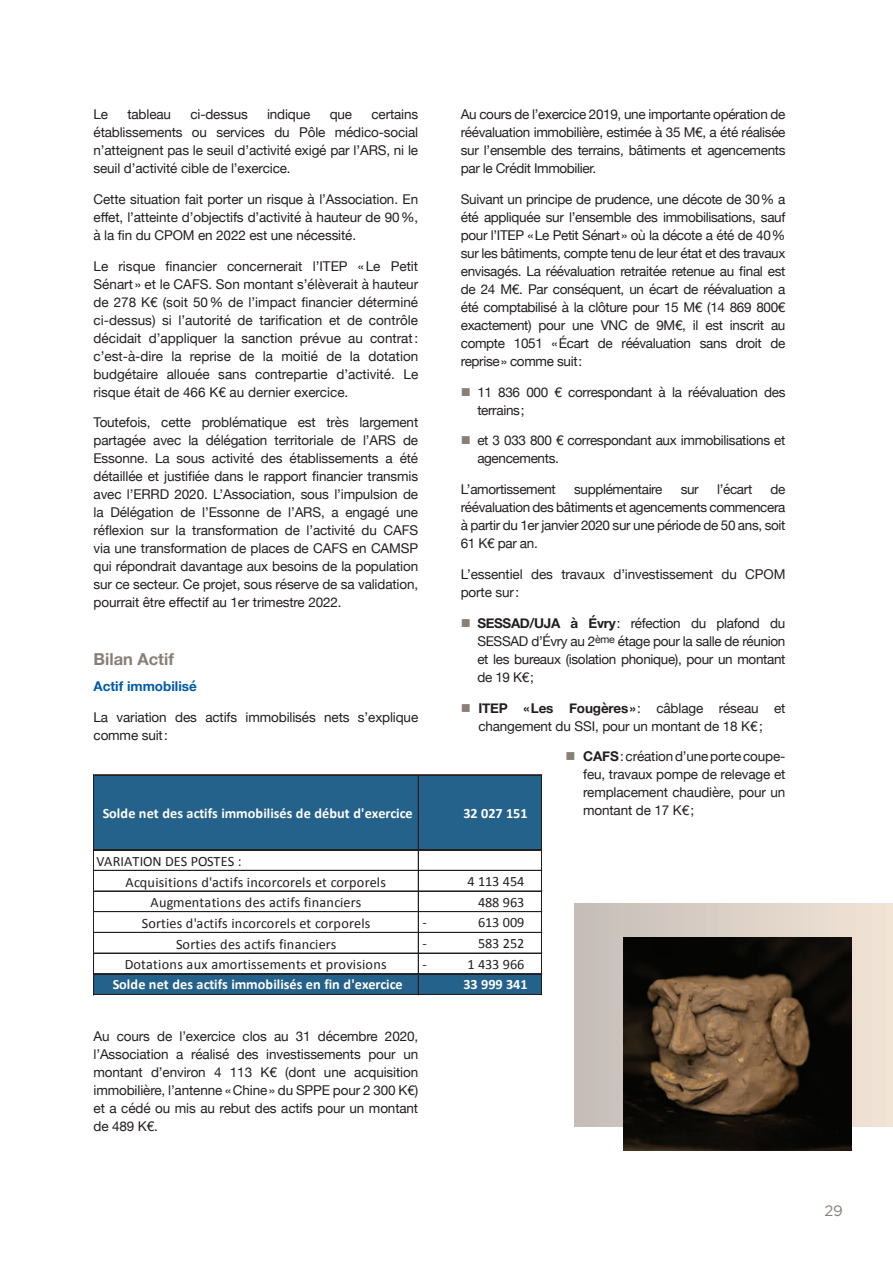
<style>
.page{position:relative;width:893px;height:1263px;background:#fff}
.page>*{position:absolute;margin:0;border:0;box-sizing:border-box;transform-origin:0 0}
.t1{font:700 16.5px "Helvetica Neue";color:#887f77}
.t2{font:15px "Gotham";color:#887f77}
.t3{font:14.25px/20.7px "Calibri";letter-spacing:.01em;color:#231f20}
.t4{font:700 14.25px "Calibri";letter-spacing:-.005em;color:#fff}
.t5{font:13.5px/18px "Helvetica Neue";letter-spacing:-.01em;color:#231f20;text-align:justify}
.t6{font:700 13.5px "Helvetica Neue";color:#015aaa}
.s1{color:#887f77}
.s2{font-weight:700}
</style>
<div class="page">
<div style="left:574px;top:904px;width:319px;height:223px;background:linear-gradient(to right,#c5bcb8,#f3e5d6)"></div>
<div style="left:94px;top:775px;width:448px;height:75px;background:#24618b"></div>
<div style="left:94px;top:974px;width:448px;height:21px;background:#24618b"></div>
<hr style="left:94px;top:775px;width:448px;height:1px;background:#231f20">
<hr style="left:94px;top:775px;width:1px;height:74px;background:#231f20">
<hr style="left:418px;top:775px;width:1px;height:74px;background:#231f20">
<hr style="left:94px;top:849px;width:448px;height:1px;background:#231f20">
<hr style="left:541px;top:775px;width:1px;height:74px;background:#231f20">
<hr style="left:94px;top:870px;width:448px;height:1px;background:#231f20">
<hr style="left:94px;top:849px;width:1px;height:43px;background:#231f20">
<hr style="left:94px;top:890px;width:448px;height:1px;background:#231f20">
<hr style="left:94px;top:891px;width:448px;height:1px;background:#231f20">
<hr style="left:94px;top:911px;width:448px;height:1px;background:#231f20">
<hr style="left:94px;top:912px;width:448px;height:1px;background:#231f20">
<svg style="left:94px;top:892px;width:1px;height:40px"></svg>
<hr style="left:94px;top:932px;width:448px;height:1px;background:#231f20">
<hr style="left:94px;top:953px;width:448px;height:1px;background:#231f20">
<hr style="left:94px;top:973px;width:448px;height:1px;background:#231f20">
<hr style="left:94px;top:974px;width:448px;height:1px;background:#231f20">
<hr style="left:94px;top:933px;width:1px;height:62px;background:#231f20">
<hr style="left:418px;top:850px;width:1px;height:145px;background:#231f20">
<hr style="left:94px;top:994px;width:448px;height:1px;background:#231f20">
<hr style="left:541px;top:850px;width:1px;height:145px;background:#231f20">
<img style="left:623px;top:937px;width:229px;height:213px">
<p class="t5" style="left:461px;top:106px;width:326px">Au cours de l’exercice 2019, une importante opération de réévaluation immobilière, estimée à 35 M€, a été réalisée sur l’ensemble des terrains, bâtiments et agencements par le Crédit Immobilier.</p>
<p class="t5" style="left:461px;top:191px;width:326px">Suivant un principe de prudence, une décote de 30% a été appliquée sur l’ensemble des immobilisations, sauf pour l’ITEP «Le Petit Sénart» où la décote a été de 40% sur les bâtiments, compte tenu de leur état et des travaux envisagés. La réévaluation retraitée retenue au final est de 24 M€. Par conséquent, un écart de réévaluation a été comptabilisé à la clôture pour 15 M€ (14 869 800€ exactement) pour une VNC de 9M€, il est inscrit au compte 1051 «Écart de réévaluation sans droit de reprise» comme suit:</p>
<p class="t5" style="left:477px;top:384px;width:310px;text-indent:-17px"><span class="s1">■</span> 11 836 000 € correspondant à la réévaluation des terrains;</p>
<p class="t5" style="left:477px;top:432px;width:310px;text-indent:-17px"><span class="s1">■</span> et 3 033 800 € correspondant aux immobilisations et agencements.</p>
<p class="t5" style="left:461px;top:481px;width:97px">L’amortissement</p>
<p class="t5" style="left:574px;top:481px;width:90px">supplémentaire</p>
<p class="t5" style="left:681px;top:481px;width:20px">sur</p>
<p class="t5" style="left:717px;top:481px;width:37px">l’écart</p>
<p class="t5" style="left:94px;top:106px;width:326px;text-indent:278px">certains établissements ou services du Pôle médico-social n’atteignent pas le seuil d’activité exigé par l’ARS, ni le seuil d’activité cible de l’exercice.</p>
<p class="t5" style="left:94px;top:191px;width:326px">Cette situation fait porter un risque à l’Association. En effet, l’atteinte d’objectifs d’activité à hauteur de 90%, à la fin du CPOM en 2022 est une nécessité.</p>
<p class="t5" style="left:94px;top:258px;width:326px">Le risque financier concernerait l’ITEP «Le Petit Sénart » et le CAFS. Son montant s’élèverait à hauteur de 278 K€ (soit 50% de l’impact financier déterminé ci-dessus) si l’autorité de tarification et de contrôle décidait d’appliquer la sanction prévue au contrat: c’est-à-dire la reprise de la moitié de la dotation budgétaire allouée sans contrepartie d’activité. Le risque était de 466 K€ au dernier exercice.</p>
<p class="t5" style="left:94px;top:414px;width:326px">Toutefois, cette problématique est très largement partagée avec la délégation territoriale de l’ARS de Essonne. La sous activité des établissements a été détaillée et justifiée dans le rapport financier transmis avec l’ERRD 2020. L’Association, sous l’impulsion de la Délégation de l’Essonne de l’ARS, a engagé une réflexion sur la transformation de l’activité du CAFS via une transformation de places de CAFS en CAMSP qui répondrait davantage aux besoins de la population sur ce secteur. Ce projet, sous réserve de sa validation, pourrait être effectif au 1er trimestre 2022.</p>
<p class="t5" style="left:94px;top:106px;width:16px">Le</p>
<p class="t5" style="left:127px;top:106px;width:45px">tableau</p>
<p class="t5" style="left:190px;top:106px;width:59px">ci-dessus</p>
<p class="t5" style="left:267px;top:106px;width:45px">indique</p>
<p class="t5" style="left:330px;top:106px;width:24px">que</p>
<p class="t5" style="left:461px;top:481px;width:326px;text-indent:310px">de réévaluation des bâtiments et agencements commencera à partir du 1er janvier 2020 sur une période de 50 ans, soit 61 K€ par an.</p>
<p class="t5" style="left:461px;top:566px;width:326px">L’essentiel des travaux d’investissement du CPOM porte sur:</p>
<p class="t5" style="left:477px;top:615px;width:310px;text-indent:-17px"><span class="s1">■</span> <span class="s2">SESSAD/UJA à Évry</span>: réfection du plafond du SESSAD d’Évry au 2<sup>ème</sup> étage pour la salle de réunion et les bureaux (isolation phonique), pour un montant de 19 K€;</p>
<p class="t5" style="left:461px;top:699px;width:326px;text-align:center"><span class="s1">■</span> <span class="s2">ITEP «Les Fougères»</span>: câblage réseau et changement du SSI, pour un montant de 18 K€;</p>
<p class="t5" style="left:583px;top:748px;width:204px;text-indent:-18px"><span class="s1">■</span> <span class="s2">CAFS</span>: création d’une porte coupe&shy;feu, travaux pompe de relevage et remplacement chaudière, pour un montant de 17 K€;</p>
<p class="t1" style="left:94px;top:646px;width:82px">Bilan Actif</p>
<p class="t6" style="left:94px;top:676px;width:105px">Actif immobilisé</p>
<p class="t5" style="left:94px;top:709px;width:326px">La variation des actifs immobilisés nets s’explique comme suit:</p>
<p class="t4" style="left:103px;top:804px;width:311px">Solde net des actifs immobilisés de début d'exercice</p>
<p class="t4" style="left:463px;top:804px;width:66px">32 027 151</p>
<p class="t3" style="left:126px;top:851px;width:262px;text-indent:-29px">VARIATION DES POSTES :<br>Acquisitions d'actifs incorcorels et corporels</p>
<p class="t3" style="left:467px;top:871px;width:58px">4 113 454</p>
<p class="t3" style="left:151px;top:892px;width:212px">Augmentations des actifs financiers</p>
<p class="t3" style="left:478px;top:892px;width:48px">488 963</p>
<p class="t3" style="left:142px;top:913px;width:230px">Sorties d'actifs incorcorels et corporels</p>
<p class="t3" style="left:423px;top:912px;width:6px">-</p>
<p class="t3" style="left:478px;top:912px;width:48px">613 009</p>
<p class="t3" style="left:176px;top:934px;width:162px">Sorties des actifs financiers</p>
<p class="t3" style="left:423px;top:933px;width:6px">-</p>
<p class="t3" style="left:478px;top:933px;width:48px">583 252</p>
<p class="t3" style="left:125px;top:954px;width:263px">Dotations aux amortissements et provisions</p>
<p class="t3" style="left:423px;top:954px;width:6px">-</p>
<p class="t3" style="left:467px;top:954px;width:58px">1 433 966</p>
<p class="t4" style="left:113px;top:975px;width:291px">Solde net des actifs immobilisés en fin d'exercice</p>
<p class="t4" style="left:463px;top:975px;width:66px">33 999 341</p>
<p class="t5" style="left:94px;top:1028px;width:326px">Au cours de l’exercice clos au 31 décembre 2020, l’Association a réalisé des investissements pour un montant d’environ 4 113 K€ (dont une acquisition immobilière, l’antenne «Chine» du SPPE pour 2 300 K€) et a cédé ou mis au rebut des actifs pour un montant de 489 K€.</p>
<p class="t2" style="left:824px;top:1202px;width:20px">29</p>
</div>
